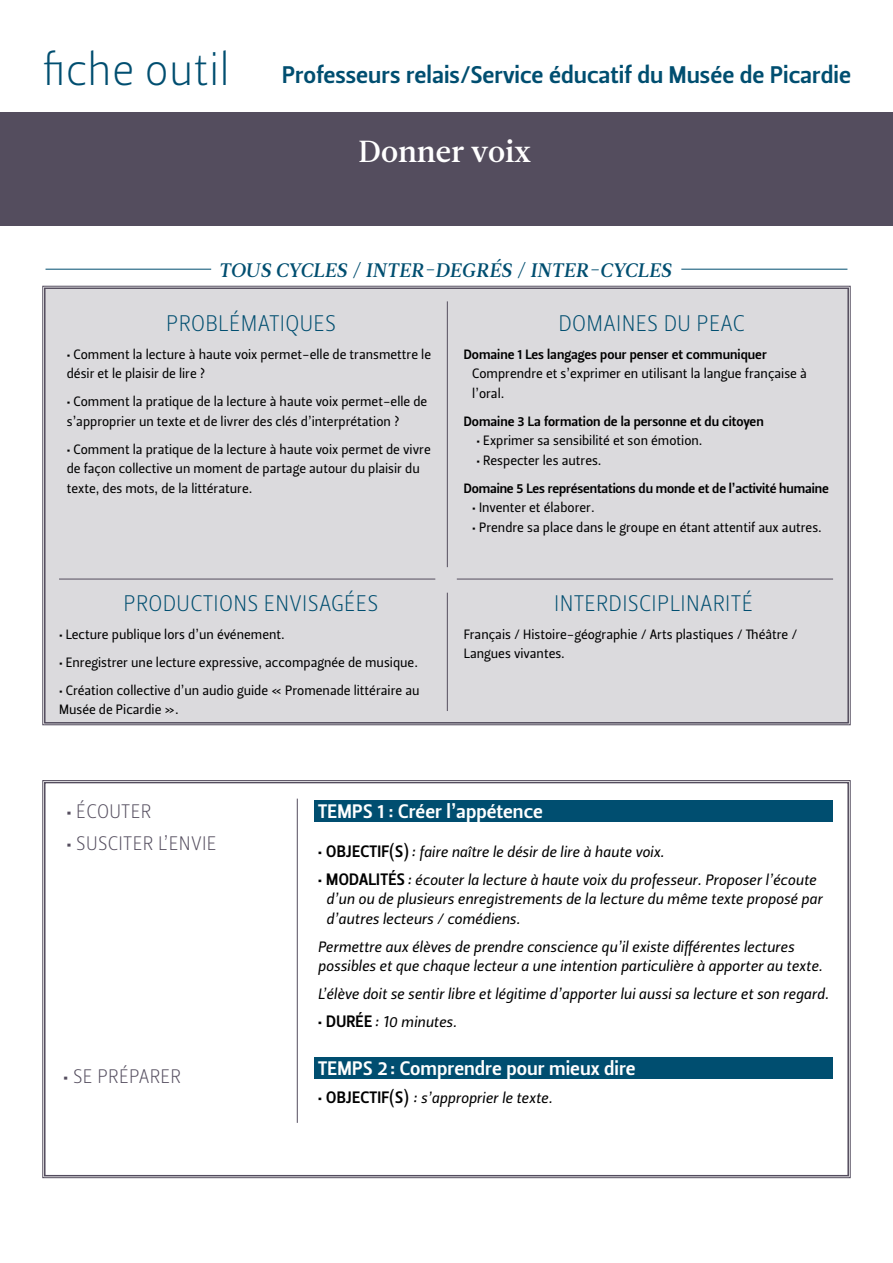
<style>
.page{position:relative;width:893px;height:1263px;background:#fff}
.page>*{position:absolute;margin:0;border:0;box-sizing:border-box;transform-origin:0 0}
.t1{font:45px "Leitura Sans Grot 1";color:#004e70}
.t2{font:30.45px "Leitura News Roman 3";color:#fff}
.t3{font:24px "Leitura Sans Grot 3";color:#004e70}
.t4{font:22.5px "Leitura Sans Grot 1";letter-spacing:.015em;color:#004e70}
.t5{font:19.5px "Leitura Sans Grot 3";color:#fff}
.t6{font:19.5px "Leitura News Italic 3";letter-spacing:.015em;color:#004e70}
.t7{font:19.5px "Leitura Sans Grot 1";letter-spacing:.015em;color:#544d5e}
.t8{font:15px/28px "Leitura Sans Italic 2";color:#000}
.t9{font:13.5px/19.5px "Leitura Sans Grot 2";color:#000}
.t10{font:13.5px "Leitura Sans Grot 3";color:#000}
.s1{font-family:"Leitura Sans Grot 3";font-size:16.5px}
.s2{font-size:16.5px}
</style>
<div class="page">
<svg style="left:42px;top:780px;width:809px;height:398px"></svg>
<div style="left:44px;top:782px;width:805px;height:394px;border:2px solid #544d5e"></div>
<div style="left:314px;top:801px;width:519px;height:21px;background:#004e70"></div>
<div style="left:314px;top:1058px;width:519px;height:21px;background:#004e70"></div>
<div style="left:0;top:113px;width:893px;height:113px;background:#544d5e"></div>
<hr style="left:297px;top:799px;width:1px;height:324px;background:#544d5e">
<div style="left:42px;top:286px;width:809px;height:439px;background:#dbdadd"></div>
<div style="left:44px;top:287px;width:805px;height:436px;border:2px solid #544d5e"></div>
<hr style="left:447px;top:301px;width:1px;height:266px;background:#544d5e">
<hr style="left:447px;top:593px;width:1px;height:118px;background:#544d5e">
<hr style="left:59px;top:579px;width:376px;height:1px;background:#544d5e">
<hr style="left:457px;top:579px;width:376px;height:1px;background:#544d5e">
<hr style="left:46px;top:269px;width:165px;height:1px;background:#004e70">
<hr style="left:681px;top:269px;width:166px;height:1px;background:#004e70">
<h1 class="t1" style="left:43px;top:43px;width:189px">fiche outil</h1>
<h3 class="t3" style="left:282px;top:61px;width:570px">Professeurs relais/Service éducatif du Musée de Picardie</h3>
<h2 class="t2" style="left:358px;top:133px;width:174px">Donner voix</h2>
<h3 class="t6" style="left:219px;top:258px;width:454px">TOUS CYCLES / INTER-DEGRÉS / INTER-CYCLES</h3>
<h3 class="t4" style="left:558px;top:310px;width:188px">DOMAINES DU PEAC</h3>
<p class="t10" style="left:464px;top:346px;width:305px">Domaine 1 Les langages pour penser et communiquer</p>
<p class="t9" style="left:472px;top:364px;width:336px">Comprendre et s’exprimer en utilisant la langue française à l’oral.</p>
<p class="t10" style="left:464px;top:413px;width:302px">Domaine 3 La formation de la personne et du citoyen</p>
<p class="t9" style="left:476px;top:431px;width:228px">• Exprimer sa sensibilité et son émotion.</p>
<p class="t9" style="left:476px;top:451px;width:127px">• Respecter les autres.</p>
<p class="t10" style="left:464px;top:480px;width:367px">Domaine 5 Les représentations du monde et de l’activité humaine</p>
<p class="t9" style="left:472px;top:498px;width:124px">• Inventer et élaborer.</p>
<p class="t9" style="left:472px;top:518px;width:351px">• Prendre sa place dans le groupe en étant attentif aux autres.</p>
<h3 class="t4" style="left:166px;top:310px;width:171px">PROBLÉMATIQUES</h3>
<p class="t9" style="left:67px;top:345px;width:366px">• Comment la lecture à haute voix permet-elle de transmettre le désir et le plaisir de lire ?</p>
<p class="t9" style="left:67px;top:392px;width:362px">• Comment la pratique de la lecture à haute voix permet-elle de s’approprier un texte et de livrer des clés d’interprétation ?</p>
<p class="t9" style="left:67px;top:440px;width:365px">• Comment la pratique de la lecture à haute voix permet de vivre de façon collective un moment de partage autour du plaisir du texte, des mots, de la littérature.</p>
<h3 class="t4" style="left:124px;top:590px;width:256px">PRODUCTIONS ENVISAGÉES</h3>
<p class="t9" style="left:59px;top:625px;width:227px">• Lecture publique lors d’un événement.</p>
<p class="t9" style="left:59px;top:653px;width:360px">• Enregistrer une lecture expressive, accompagnée de musique.</p>
<p class="t9" style="left:59px;top:681px;width:362px">• Création collective d’un audio guide « Promenade littéraire au<br>Musée de Picardie ».</p>
<h3 class="t4" style="left:554px;top:590px;width:200px">INTERDISCIPLINARITÉ</h3>
<p class="t9" style="left:464px;top:625px;width:335px">Français / Histoire-géographie / Arts plastiques / Théâtre /<br>Langues vivantes.</p>
<h3 class="t7" style="left:66px;top:800px;width:86px">• ÉCOUTER</h3>
<h3 class="t7" style="left:66px;top:831px;width:152px">• SUSCITER L’ENVIE</h3>
<h3 class="t7" style="left:63px;top:1065px;width:120px">• SE PRÉPARER</h3>
<h3 class="t5" style="left:318px;top:799px;width:226px">TEMPS 1 : Créer l’appétence</h3>
<p class="t8" style="left:318px;top:838px;width:500px"><span class="s1">∙ OBJECTIF(S)</span><span class="s2">:</span> faire naître le désir de lire à haute voix.<br><span class="s1">∙ MODALITÉS</span> <span class="s2">:</span> écouter la lecture à haute voix du professeur. Proposer l’écoute</p>
<p class="t8" style="left:326px;top:889px;width:498px;line-height:19.5px">d’un ou de plusieurs enregistrements de la lecture du même texte proposé par d’autres lecteurs / comédiens.</p>
<p class="t8" style="left:318px;top:937px;width:506px;line-height:19.5px">Permettre aux élèves de prendre conscience qu’il existe différentes lectures possibles et que chaque lecteur a une intention particulière à apporter au texte.</p>
<p class="t8" style="left:318px;top:980px;width:512px">L’élève doit se sentir libre et légitime d’apporter lui aussi sa lecture et son regard. <span class="s1">∙ DURÉE</span> <span class="s2">: 1</span>0 minutes.</p>
<h3 class="t5" style="left:318px;top:1057px;width:319px">TEMPS 2: Comprendre pour mieux dire</h3>
<p class="t8" style="left:318px;top:1084px;width:236px"><span class="s1">∙ OBJECTIF(S)</span> <span class="s2">:</span> s’approprier le texte.</p>
</div>
